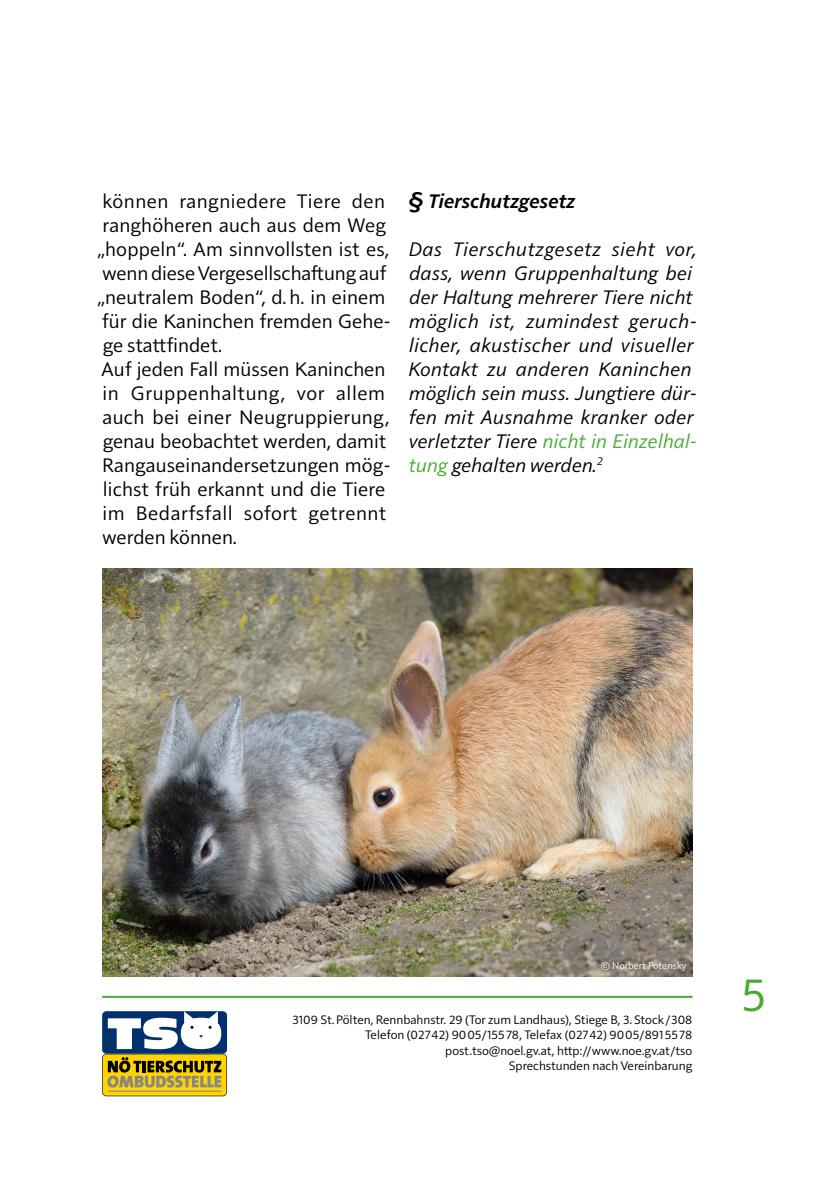
<style>
.page{position:relative;width:840px;height:1191px;background:#fff}
.page>*{position:absolute;margin:0;border:0;box-sizing:border-box;transform-origin:0 0}
.t1{font:48px "Solitaire MVB Pro";color:#46ac32}
.Standardtext{font:20px/24px "Solitaire MVB Pro";letter-spacing:.005em;color:#000}
.Italic{font:italic 20px/24px "Solitaire MVB Pro";letter-spacing:.015em;color:#000}
.Subheadline{font:italic 600 20px "Solitaire MVB Pro";color:#000}
.Impressum{font:12.6px/15.2px "Solitaire MVB Pro";color:#000;text-align:right}
.Standardtext-2{font:10px "Solitaire MVB Pro";color:#fff}
.s1{font-size:24px}
.s2{color:#46ac32}
</style>
<div class="page">
<img style="left:102px;top:568px;width:590px;height:408px">
<svg style="left:102px;top:1011px;width:125px;height:85px"></svg>
<hr style="left:102px;top:995px;width:590px;height:2px;background:#46ac32">
<p class="Standardtext" style="left:97px;top:188px;width:295px">können rangniedere Tiere den ranghöheren auch aus dem Weg „hoppeln“. Am sinnvollsten ist es, wenn diese Vergesellschaftung auf „neutralem Boden“, d.h. in einem für die Kaninchen fremden Gehe&shy;ge stattfindet.</p>
<p class="Standardtext" style="left:101px;top:356px;width:291px">Auf jeden Fall müssen Kaninchen in Gruppenhaltung, vor allem auch bei einer Neugruppierung, genau beobachtet werden, damit<br>Rangauseinandersetzungen mög&shy;lichst früh erkannt und die Tiere im Bedarfsfall sofort getrennt werden können.</p>
<p class="Subheadline" style="left:408px;top:187px;width:168px"><span class="s1">§</span> Tierschutzgesetz</p>
<p class="Italic" style="left:408px;top:236px;width:290px">Das Tierschutzgesetz sieht vor, dass, wenn Gruppenhaltung bei der Haltung mehrerer Tiere nicht möglich ist, zumindest geruch&shy;licher, akustischer und visueller<br>Kontakt zu anderen Kaninchen möglich sein muss. Jungtiere dür&shy;fen mit Ausnahme kranker oder verletzter Tiere <span class="s2">nicht in Einzelhal&shy;tung</span> gehalten werden.<sup>2</sup></p>
<p class="Standardtext-2" style="left:600px;top:959px;width:87px">© Norbert Potensky</p>
<p class="Impressum" style="left:292px;top:1011px;width:401px">3109 St.Pölten, Rennbahnstr. 29 (Tor zum Landhaus), Stiege B, 3.Stock/308<br>Telefon (02742) 9005/15578, Telefax (02742) 9005/8915578 post.tso@noel.gv.at, http://www.noe.gv.at/tso<br>Sprechstunden nach Vereinbarung</p>
<h1 class="t1" style="left:740px;top:960px;width:27px">5</h1>
</div>
